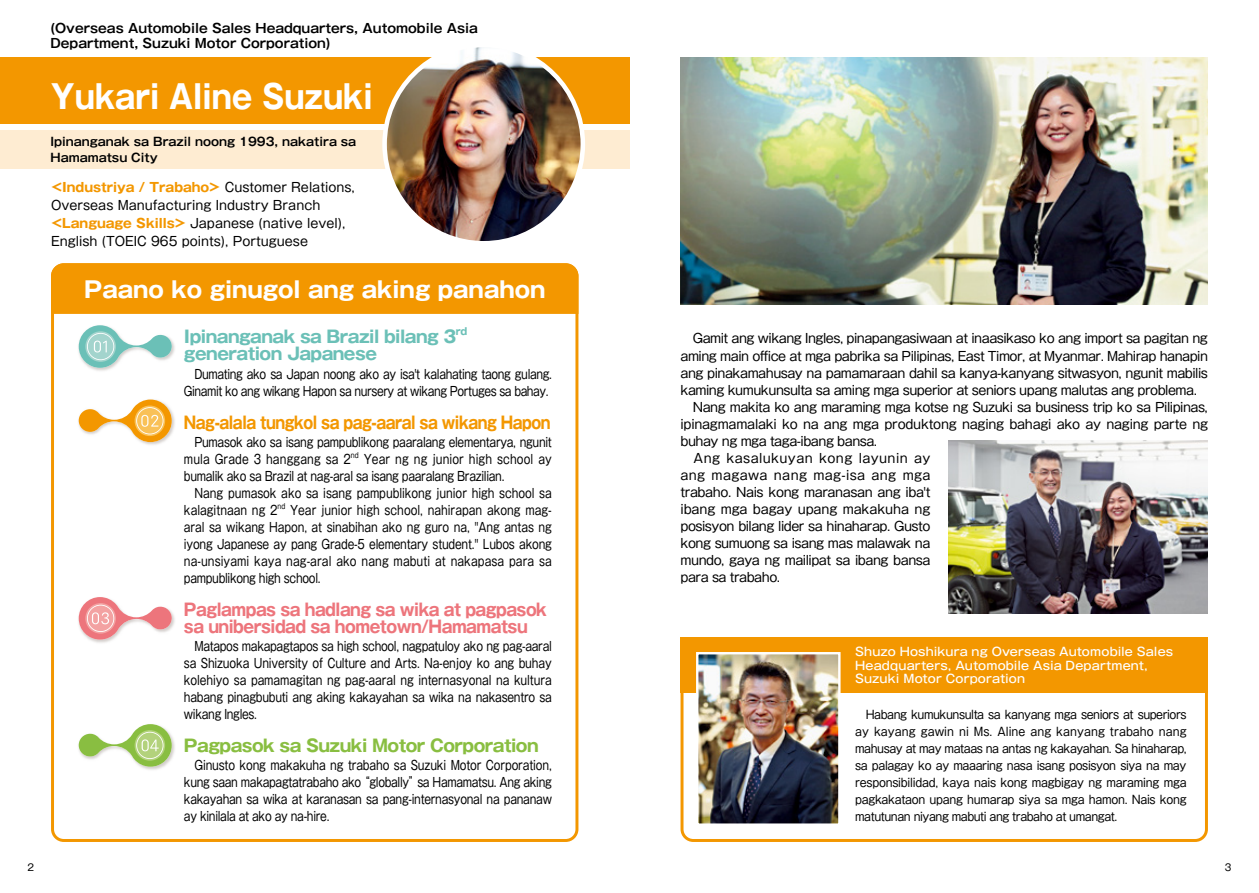
<style>
.page{position:relative;width:1259px;height:893px;background:#fff}
.page>*{position:absolute;margin:0;border:0;box-sizing:border-box;transform-origin:0 0}
.t1{font:700 32.7px "Gothic MB101 Pro";color:#fff;scale:.9 1}
.t2{font:700 22.5px "Gothic MB101 Pro";color:#fff}
.t3{font:700 16.95px/17px "Gothic MB101 Pro";letter-spacing:-.03em;color:#ed757c;scale:.92 1}
.t4{font:700 16.95px "Gothic MB101 Pro";letter-spacing:-.03em;color:#6bc0b7}
.t5{font:700 16.95px "Gothic MB101 Pro";letter-spacing:-.03em;color:#f39700;scale:.84 1}
.t6{font:700 16.95px "Gothic MB101 Pro";letter-spacing:-.03em;color:#89be41}
.t7{font:12.75px/17px "Gothic MB101 Pro";letter-spacing:-.035em;color:#000;text-align:justify;scale:.84 1}
.t8{font:12.75px/17px "Gothic MB101 Pro";letter-spacing:-.035em;color:#000}
.t9{font:12.75px/17px "Gothic MB101 Pro";letter-spacing:-.005em;color:#000;scale:.84 1}
.t10{font:12.75px/18.1px "Gothic MB101 Pro";color:#000}
.t11{font:700 12.75px/15.9px "Gothic MB101 Pro De";color:#000}
.t12{font:11.7px/17px "Gothic MB101 Pro";letter-spacing:-.04em;color:#000;text-align:justify;scale:.94 1}
.t13{font:500 11.7px/13.8px "Gothic MB101 Pro";letter-spacing:.015em;color:#fff}
.t14{font:700 11.7px/15.9px "Gothic MB101 Pro De";color:#000}
.t15{font:700 9.9px "Gothic MB101 Pro";color:#6bc0b7}
.t16{font:9.6px "Gothic MB101 Pro";color:#000}
.t17{font:7.5px "Gothic MB101 Pro";color:#000;scale:.84 1}
.s1{font-weight:700;color:#f39700}
</style>
<div class="page">
<img style="left:948px;top:440px;width:260px;height:174px">
<div style="left:51px;top:263px;width:527px;height:579px;border:3px solid #f39700;border-radius:11px"></div>
<div style="left:51px;top:263px;width:527px;height:51px;background:#f39700"></div>
<div style="left:0;top:131px;width:629px;height:38px;background:#feecd2"></div>
<div style="left:0;top:58px;width:629px;height:66px;background:#f39700"></div>
<div style="left:680px;top:640px;width:528px;height:202px;border:3px solid #f39700;border-radius:11px"></div>
<div style="left:680px;top:637px;width:528px;height:55px;background:#f39700"></div>
<img style="left:699px;top:655px;width:138px;height:168px">
<div style="left:696px;top:652px;width:144px;height:174px;border:2px solid #fff"></div>
<img style="left:78px;top:341px;width:97px;height:30px">
<svg style="left:79px;top:325px;width:93px;height:43px"></svg>
<img style="left:78px;top:399px;width:97px;height:46px">
<svg style="left:79px;top:400px;width:93px;height:42px"></svg>
<img style="left:78px;top:613px;width:97px;height:30px">
<svg style="left:79px;top:597px;width:93px;height:43px"></svg>
<img style="left:78px;top:737px;width:97px;height:33px">
<svg style="left:79px;top:724px;width:93px;height:43px"></svg>
<img style="left:384px;top:45px;width:199px;height:198px;border-radius:99px">
<div style="left:382px;top:43px;width:203px;height:203px;border:5px solid #fff;border-radius:50%"></div>
<img style="left:680px;top:58px;width:528px;height:246px">
<p class="t11" style="left:50px;top:18px;width:429px">(Overseas Automobile Sales Headquarters, Automobile Asia<br>Department, Suzuki Motor Corporation)</p>
<h1 class="t1" style="left:51px;top:69px;width:359px">Yukari Aline Suzuki</h1>
<p class="t14" style="left:50px;top:133px;width:307px">Ipinanganak sa Brazil noong 1993, nakatira sa<br>Hamamatsu City</p>
<p class="t10" style="left:51px;top:176px;width:305px"><span class="s1">&lt;Industriya / Trabaho&gt;</span> Customer Relations, Overseas Manufacturing Industry Branch <span class="s1">&lt;Language Skills&gt;</span> Japanese (native level), English (TOEIC 965 points), Portuguese</p>
<h2 class="t2" style="left:84px;top:270px;width:463px">Paano ko ginugol ang aking panahon</h2>
<h3 class="t4" style="left:184px;top:323px;width:274px">Ipinanganak sa Brazil bilang 3</h3>
<p class="t15" style="left:456px;top:323px;width:13px">rd</p>
<h3 class="t4" style="left:184px;top:340px;width:194px">generation Japanese</h3>
<p class="t7" style="left:184px;top:364px;width:439px">　Dumating ako sa Japan noong ako ay isa't kalahating taong gulang.<br>Ginamit ko ang wikang Hapon sa nursery at wikang Portuges sa bahay.</p>
<h3 class="t5" style="left:184px;top:408px;width:438px">Nag-alala tungkol sa pag-aaral sa wikang Hapon</h3>
<p class="t7" style="left:184px;top:432px;width:439px">　Pumasok ako sa isang pampublikong paaralang elementarya, ngunit mula Grade 3 hanggang sa 2</p>
<p class="t17" style="left:351px;top:449px;width:11px">nd</p>
<p class="t9" style="left:184px;top:449px;width:439px;text-indent:180px">Year ng ng junior high school ay bumalik ako sa Brazil at nag-aral sa isang paaralang Brazilian.<br>　Nang pumasok ako sa isang pampublikong junior high school sa kalagitnaan ng 2</p>
<p class="t17" style="left:277px;top:500px;width:11px">nd</p>
<p class="t7" style="left:184px;top:500px;width:440px;text-indent:106px">Year junior high school, nahirapan akong mag&shy;aral sa wikang Hapon, at sinabihan ako ng guro na, "Ang antas ng iyong Japanese ay pang Grade-5 elementary student." Lubos akong na-unsiyami kaya nag-aral ako nang mabuti at nakapasa para sa pampublikong high school.</p>
<h3 class="t3" style="left:184px;top:599px;width:396px">Paglampas sa hadlang sa wika at pagpasok sa unibersidad sa hometown/Hamamatsu</h3>
<p class="t7" style="left:184px;top:636px;width:440px">　Matapos makapagtapos sa high school, nagpatuloy ako ng pag-aaral sa Shizuoka University of Culture and Arts. Na-enjoy ko ang buhay kolehiyo sa pamamagitan ng pag-aaral ng internasyonal na kultura habang pinagbubuti ang aking kakayahan sa wika na nakasentro sa wikang Ingles.</p>
<h3 class="t6" style="left:184px;top:731px;width:356px">Pagpasok sa Suzuki Motor Corporation</h3>
<p class="t7" style="left:184px;top:755px;width:440px">　Ginusto kong makakuha ng trabaho sa Suzuki Motor Corporation, kung saan makapagtatrabaho ako “globally”sa Hamamatsu. Ang aking kakayahan sa wika at karanasan sa pang-internasyonal na pananaw ay kinilala at ako ay na-hire.</p>
<p class="t8" style="left:680px;top:328px;width:529px">　Gamit ang wikang Ingles, pinapangasiwaan at inaasikaso ko ang import sa pagitan ng aming main office at mga pabrika sa Pilipinas, East Timor, at Myanmar. Mahirap hanapin ang pinakamahusay na pamamaraan dahil sa kanya-kanyang sitwasyon, ngunit mabilis kaming kumukunsulta sa aming mga superior at seniors upang malutas ang problema.　Nang makita ko ang maraming mga kotse ng Suzuki sa business trip ko sa Pilipinas, ipinagmamalaki ko na ang mga produktong naging bahagi ako ay naging parte ng buhay ng mga taga-ibang bansa.<br>　Ang kasalukuyan kong layunin ay<br>ang magawa nang mag-isa ang mga<br>trabaho. Nais kong maranasan ang iba't<br>ibang mga bagay upang makakuha ng<br>posisyon bilang lider sa hinaharap. Gusto<br>kong sumuong sa isang mas malawak na<br>mundo, gaya ng mailipat sa ibang bansa<br>para sa trabaho.</p>
<p class="t13" style="left:855px;top:643px;width:319px">Shuzo Hoshikura ng Overseas Automobile Sales<br>Headquarters, Automobile Asia Department,<br>Suzuki Motor Corporation</p>
<p class="t12" style="left:855px;top:704px;width:354px">　Habang kumukunsulta sa kanyang mga seniors at superiors ay kayang gawin ni Ms. Aline ang kanyang trabaho nang mahusay at may mataas na antas ng kakayahan. Sa hinaharap, sa palagay ko ay maaaring nasa isang posisyon siya na may responsibilidad, kaya nais kong magbigay ng maraming mga pagkakataon upang humarap siya sa mga hamon. Nais kong matutunan niyang mabuti ang trabaho at umangat.</p>
<p class="t16" style="left:27px;top:859px;width:8px">2</p>
<p class="t16" style="left:1225px;top:859px;width:8px">3</p>
</div>
